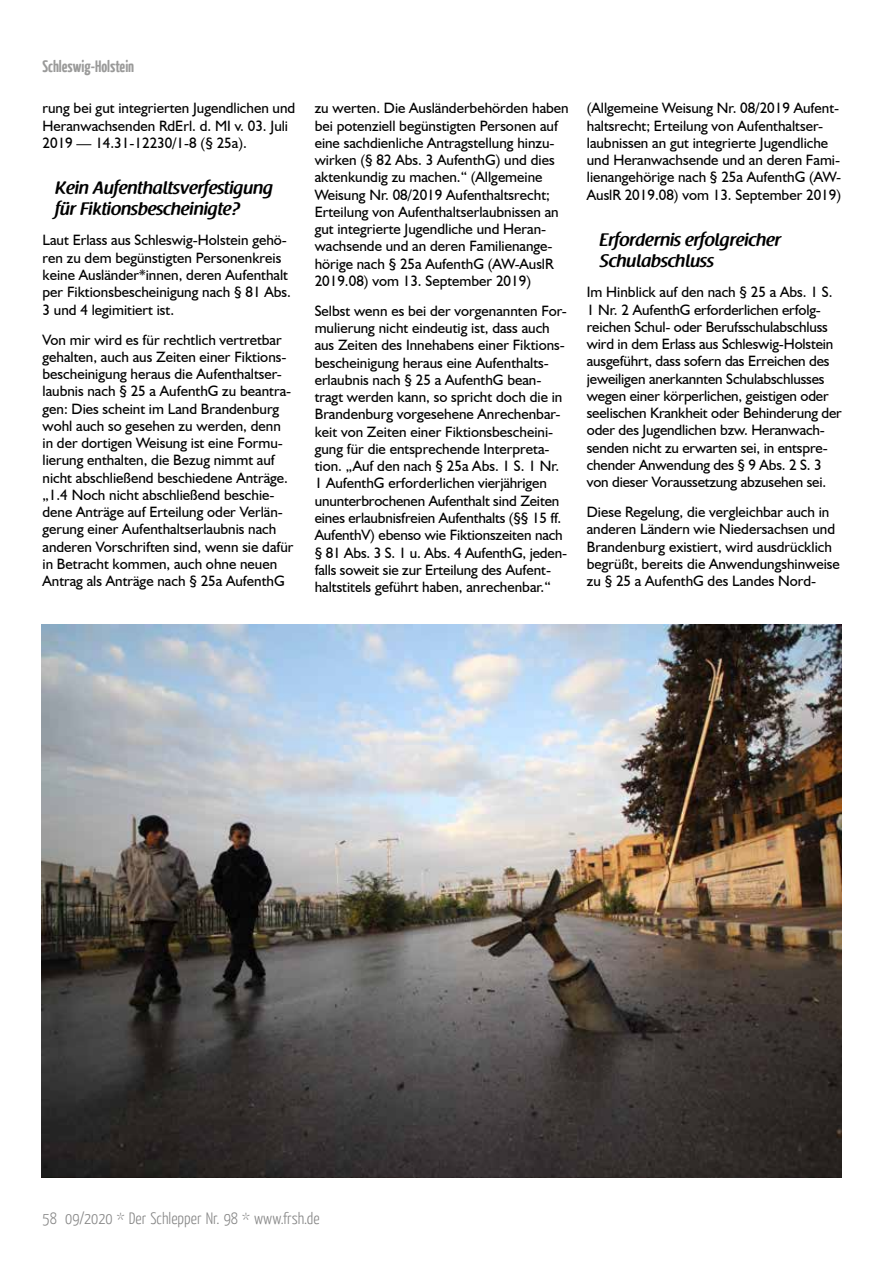
<style>
.page{position:relative;width:893px;height:1263px;background:#fff}
.page>*{position:absolute;margin:0;border:0;box-sizing:border-box;transform-origin:0 0}
.t1{font:600 18px/21px "Raspoutine";color:#000}
.t2{font:300 16.5px "Yanone Kaffeesatz";color:#878787}
.t3{font:700 16.5px "Yanone Kaffeesatz";color:#575756}
.t4{font:15px/17.2px "Humanist 521 BT";color:#000}
</style>
<div class="page">
<img style="left:42px;top:624px;width:799px;height:553px">
<p class="t3" style="left:43px;top:55px;width:93px">Schleswig-Holstein</p>
<p class="t4" style="left:43px;top:99px;width:254px">rung bei gut integrierten Jugendlichen und<br>Heranwachsenden RdErl. d. MI v. 03. Juli<br>2019 — 14.31-12230/1-8 (§ 25a).</p>
<p class="t1" style="left:55px;top:178px;width:219px">Kein Aufenthaltsverfestigung für Fiktionsbescheinigte?</p>
<p class="t4" style="left:43px;top:231px;width:250px">Laut Erlass aus Schleswig-Holstein gehö&shy;ren zu dem begünstigten Personenkreis keine Ausländer*innen, deren Aufenthalt per Fiktionsbescheinigung nach § 81 Abs.<br>3 und 4 legimitiert ist.</p>
<p class="t4" style="left:43px;top:330px;width:253px">Von mir wird es für rechtlich vertretbar gehalten, auch aus Zeiten einer Fiktions&shy;bescheinigung heraus die Aufenthaltser&shy;laubnis nach § 25 a AufenthG zu beantra&shy;gen: Dies scheint im Land Brandenburg wohl auch so gesehen zu werden, denn in der dortigen Weisung ist eine Formu&shy;lierung enthalten, die Bezug nimmt auf nicht abschließend beschiedene Anträge. „1.4 Noch nicht abschließend beschie&shy;dene Anträge auf Erteilung oder Verlän&shy;gerung einer Aufenthaltserlaubnis nach anderen Vorschriften sind, wenn sie dafür in Betracht kommen, auch ohne neuen Antrag als Anträge nach § 25a AufenthG</p>
<p class="t4" style="left:315px;top:99px;width:256px">zu werten. Die Ausländerbehörden haben bei potenziell begünstigten Personen auf eine sachdienliche Antragstellung hinzu&shy;wirken (§ 82 Abs. 3 AufenthG) und dies aktenkundig zu machen.“ (Allgemeine Weisung Nr. 08/2019 Aufenthaltsrecht; Erteilung von Aufenthaltserlaubnissen an gut integrierte Jugendliche und Heran&shy;wachsende und an deren Familienange&shy;hörige nach § 25a AufenthG (AW-AuslR 2019.08) vom 13. September 2019)</p>
<p class="t4" style="left:315px;top:302px;width:254px">Selbst wenn es bei der vorgenannten For&shy;mulierung nicht eindeutig ist, dass auch aus Zeiten des Innehabens einer Fiktions&shy;bescheinigung heraus eine Aufenthalts&shy;erlaubnis nach § 25 a AufenthG bean&shy;tragt werden kann, so spricht doch die in Brandenburg vorgesehene Anrechenbar&shy;keit von Zeiten einer Fiktionsbescheini&shy;gung für die entsprechende Interpreta&shy;tion. „Auf den nach § 25a Abs. 1 S. 1 Nr.<br>1 AufenthG erforderlichen vierjährigen ununterbrochenen Aufenthalt sind Zeiten eines erlaubnisfreien Aufenthalts (§§ 15 ff.<br>AufenthV) ebenso wie Fiktionszeiten nach § 81 Abs. 3 S. 1 u. Abs. 4 AufenthG, jeden&shy;falls soweit sie zur Erteilung des Aufent&shy;haltstitels geführt haben, anrechenbar.“</p>
<p class="t4" style="left:587px;top:99px;width:256px">(Allgemeine Weisung Nr. 08/2019 Aufent&shy;haltsrecht; Erteilung von Aufenthaltser&shy;laubnissen an gut integrierte Jugendliche und Heranwachsende und an deren Fami&shy;lienangehörige nach § 25a AufenthG (AW-AuslR 2019.08) vom 13. September 2019)</p>
<p class="t1" style="left:600px;top:230px;width:183px">Erfordernis erfolgreicher<br>Schulabschluss</p>
<p class="t4" style="left:587px;top:283px;width:257px">Im Hinblick auf den nach § 25 a Abs. 1 S.<br>1 Nr. 2 AufenthG erforderlichen erfolg&shy;reichen Schul- oder Berufsschulabschluss wird in dem Erlass aus Schleswig-Holstein ausgeführt, dass sofern das Erreichen des jeweiligen anerkannten Schulabschlusses wegen einer körperlichen, geistigen oder seelischen Krankheit oder Behinderung der oder des Jugendlichen bzw. Heranwach&shy;senden nicht zu erwarten sei, in entspre&shy;chender Anwendung des § 9 Abs. 2 S. 3 von dieser Voraussetzung abzusehen sei.</p>
<p class="t4" style="left:587px;top:503px;width:255px">Diese Regelung, die vergleichbar auch in anderen Ländern wie Niedersachsen und Brandenburg existiert, wird ausdrücklich begrüßt, bereits die Anwendungshinweise zu § 25 a AufenthG des Landes Nord-</p>
<p class="t2" style="left:43px;top:1208px;width:279px">58 09/2020 * Der Schlepper Nr. 98 * www.frsh.de</p>
</div>
